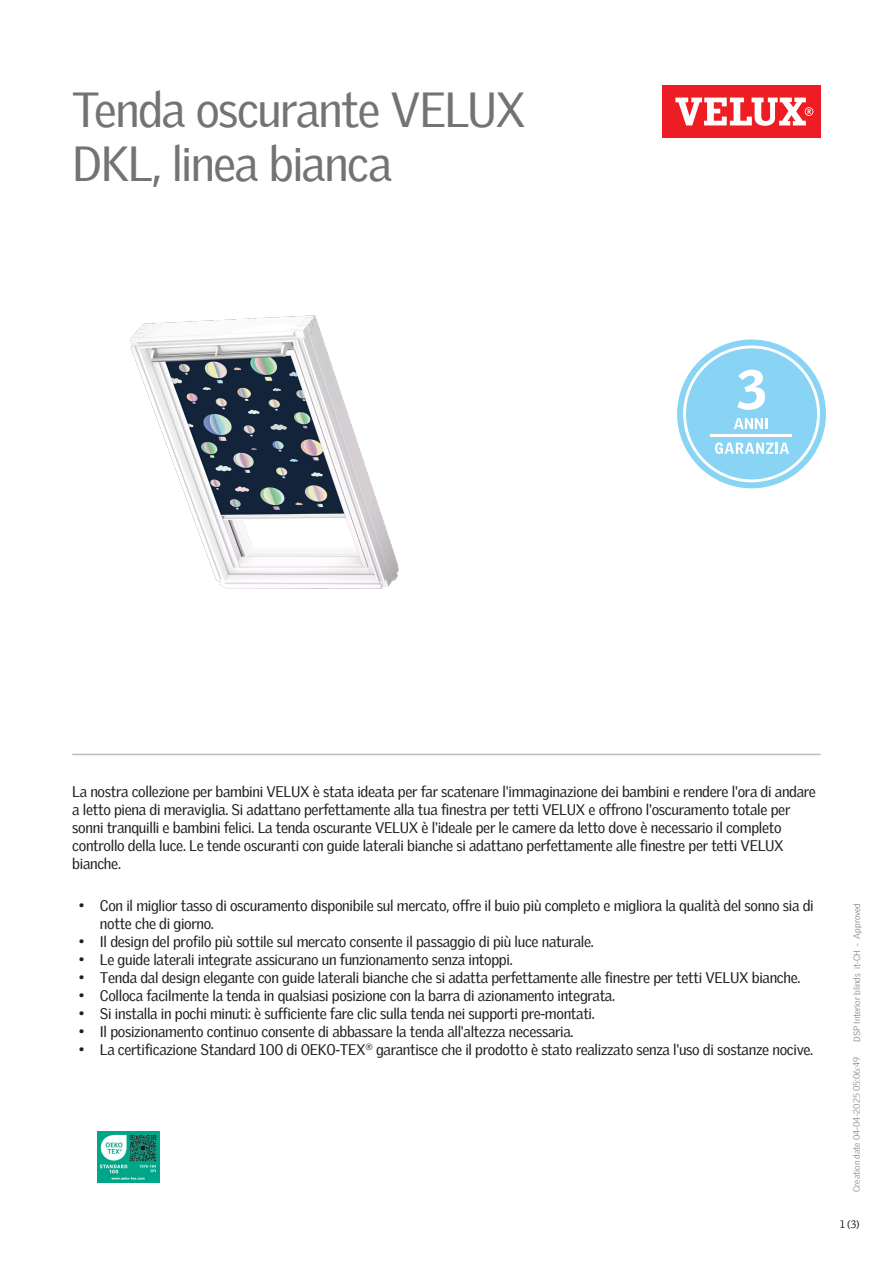
<style>
.page{position:relative;width:893px;height:1263px;background:#fff}
.page>*{position:absolute;margin:0;border:0;box-sizing:border-box;transform-origin:0 0}
.Headline{font:48px/54px "Velux Gothic";letter-spacing:-.03em;color:#737371}
.Body_Regular{font:15px/18px "Velux Gothic";letter-spacing:-.02em;color:#231f20}
.t1{font:10.5px "Velux Gothic";color:#231f20}
.t2{font:300 9px "Velux Gothic";color:#7c7e81}
</style>
<div class="page">
<div style="left:662px;top:85px;width:159px;height:53px;background:#ee1d23"></div>
<svg style="left:675px;top:98px;width:138px;height:28px"></svg>
<hr style="left:72px;top:754px;width:749px;height:1px;background:#bcbdbb">
<img style="left:98px;top:1131px;width:61px;height:51px">
<img style="left:130px;top:315px;width:269px;height:274px">
<svg style="left:677px;top:339px;width:149px;height:149px"></svg>
<p class="Headline" style="left:72px;top:79px;width:455px">Tenda oscurante VELUX<br>DKL, linea bianca</p>
<p class="Body_Regular" style="left:72px;top:781px;width:745px">La nostra collezione per bambini VELUX è stata ideata per far scatenare l'immaginazione dei bambini e rendere l'ora di andare a letto piena di meraviglia. Si adattano perfettamente alla tua finestra per tetti VELUX e offrono l'oscuramento totale per sonni tranquilli e bambini felici. La tenda oscurante VELUX è l'ideale per le camere da letto dove è necessario il completo controllo della luce. Le tende oscuranti con guide laterali bianche si adattano perfettamente alle finestre per tetti VELUX bianche.</p>
<p class="Body_Regular" style="left:100px;top:896px;width:715px;text-indent:-21px">• Con il miglior tasso di oscuramento disponibile sul mercato, offre il buio più completo e migliora la qualità del sonno sia di notte che di giorno.</p>
<p class="Body_Regular" style="left:79px;top:932px;width:517px">• Il design del profilo più sottile sul mercato consente il passaggio di più luce naturale.</p>
<p class="Body_Regular" style="left:79px;top:950px;width:435px">• Le guide laterali integrate assicurano un funzionamento senza intoppi.</p>
<p class="Body_Regular" style="left:79px;top:968px;width:723px">• Tenda dal design elegante con guide laterali bianche che si adatta perfettamente alle finestre per tetti VELUX bianche.</p>
<p class="Body_Regular" style="left:79px;top:986px;width:538px">• Colloca facilmente la tenda in qualsiasi posizione con la barra di azionamento integrata.</p>
<p class="Body_Regular" style="left:79px;top:1004px;width:518px">• Si installa in pochi minuti: è sufficiente fare clic sulla tenda nei supporti pre-montati.</p>
<p class="Body_Regular" style="left:79px;top:1022px;width:496px">• Il posizionamento continuo consente di abbassare la tenda all'altezza necessaria.</p>
<p class="Body_Regular" style="left:79px;top:1040px;width:736px">• La certificazione Standard 100 di OEKO-TEX<sup>®</sup> garantisce che il prodotto è stato realizzato senza l'uso di sostanze nocive.</p>
<p class="t2" style="left:850px;top:1042px;width:140px;rotate:-90deg">DSP Interior blinds it-CH - Approved</p>
<p class="t2" style="left:850px;top:1192px;width:136px;rotate:-90deg">Creation date 04-04-2025 05:06:49</p>
<p class="t1" style="left:840px;top:1216px;width:21px">1 (3)</p>
</div>
